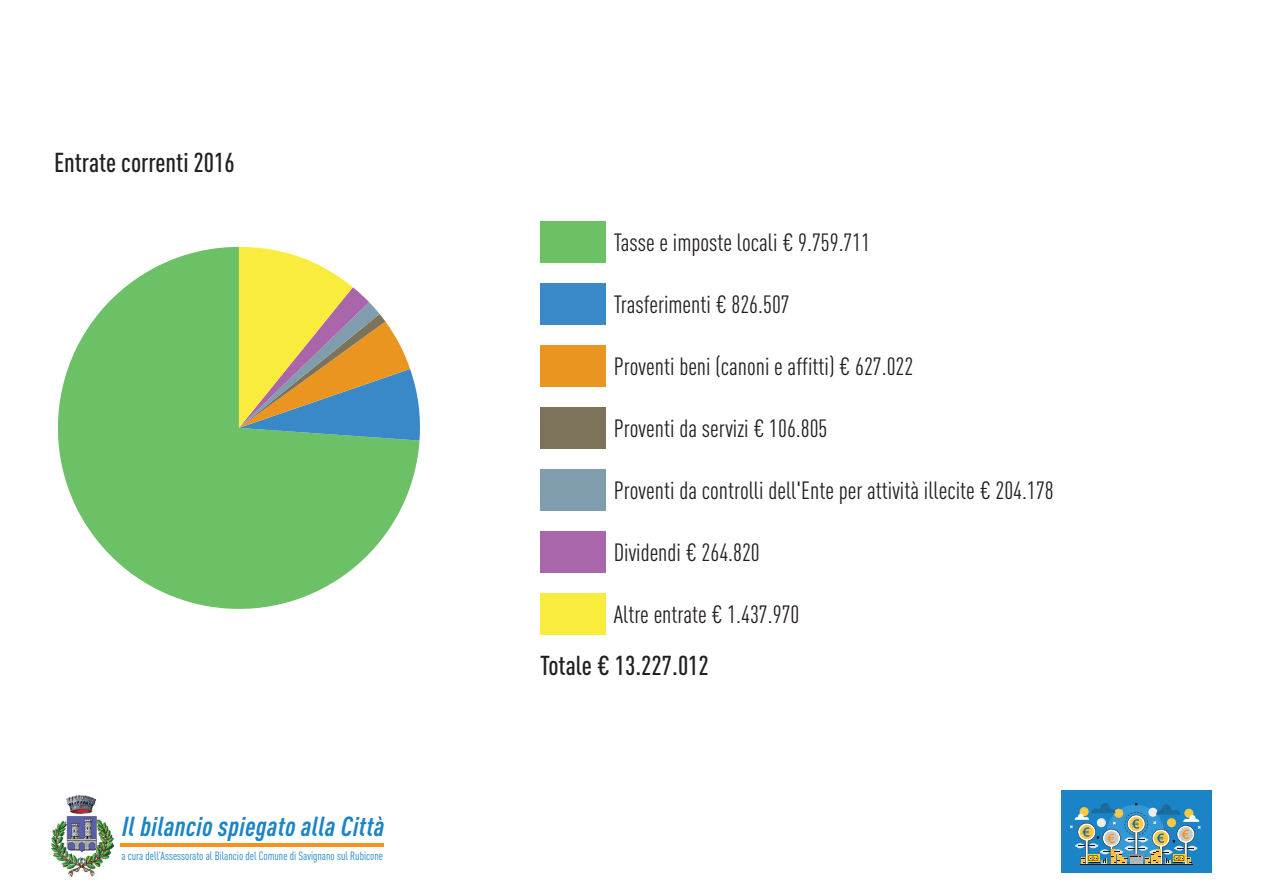
<style>
.page{position:relative;width:1263px;height:893px;background:#fff}
.page>*{position:absolute;margin:0;border:0;box-sizing:border-box;transform-origin:0 0}
.t1{font:italic 700 condensed 27.15px "DIN Pro";letter-spacing:.02em;color:#1b84c6}
.t2{font:500 condensed 27px "DIN Pro";color:#231f20}
.t3{font:condensed 24.6px "DIN Pro";color:#231f20}
.t4{font:condensed 11.85px "DIN Pro";color:#1b84c6}
</style>
<div class="page">
<img style="left:51px;top:796px;width:62px;height:80px">
<hr style="left:120px;top:843px;width:263px;height:3px;background:#f7931d">
<div style="left:1061px;top:790px;width:150px;height:82px;background:#1b84c6"></div>
<svg style="left:1070px;top:803px;width:131px;height:62px"></svg>
<div style="left:540px;top:221px;width:66px;height:41px;background:#6cc065"></div>
<svg style="left:57px;top:247px;width:362px;height:362px;fill:#6cc065"></svg>
<div style="left:540px;top:283px;width:66px;height:41px;background:#3989c8"></div>
<div style="left:540px;top:345px;width:66px;height:41px;background:#eb9521"></div>
<div style="left:540px;top:407px;width:66px;height:42px;background:#7d725a"></div>
<div style="left:540px;top:469px;width:66px;height:42px;background:#809dad"></div>
<div style="left:540px;top:531px;width:66px;height:42px;background:#a966aa"></div>
<div style="left:540px;top:593px;width:66px;height:42px;background:#faec3d"></div>
<svg style="left:239px;top:247px;width:181px;height:193px"></svg>
<p class="t2" style="left:54px;top:143px;width:182px">Entrate correnti 2016</p>
<p class="t1" style="left:122px;top:806px;width:264px">Il bilancio spiegato alla Città</p>
<p class="t4" style="left:121px;top:847px;width:263px">a cura dell’Assessorato al Bilancio del Comune di Savignano sul Rubicone</p>
<p class="t3" style="left:614px;top:225px;width:258px">Tasse e imposte locali € 9.759.711</p>
<p class="t3" style="left:614px;top:287px;width:177px">Trasferimenti € 826.507</p>
<p class="t3" style="left:614px;top:349px;width:301px">Proventi beni (canoni e affitti) € 627.022</p>
<p class="t3" style="left:614px;top:411px;width:215px">Proventi da servizi € 106.805</p>
<p class="t3" style="left:614px;top:473px;width:441px">Proventi da controlli dell'Ente per attività illecite € 204.178</p>
<p class="t3" style="left:614px;top:535px;width:148px">Dividendi € 264.820</p>
<p class="t3" style="left:614px;top:597px;width:187px">Altre entrate € 1.437.970</p>
<p class="t2" style="left:540px;top:645px;width:170px">Totale € 13.227.012</p>
</div>
